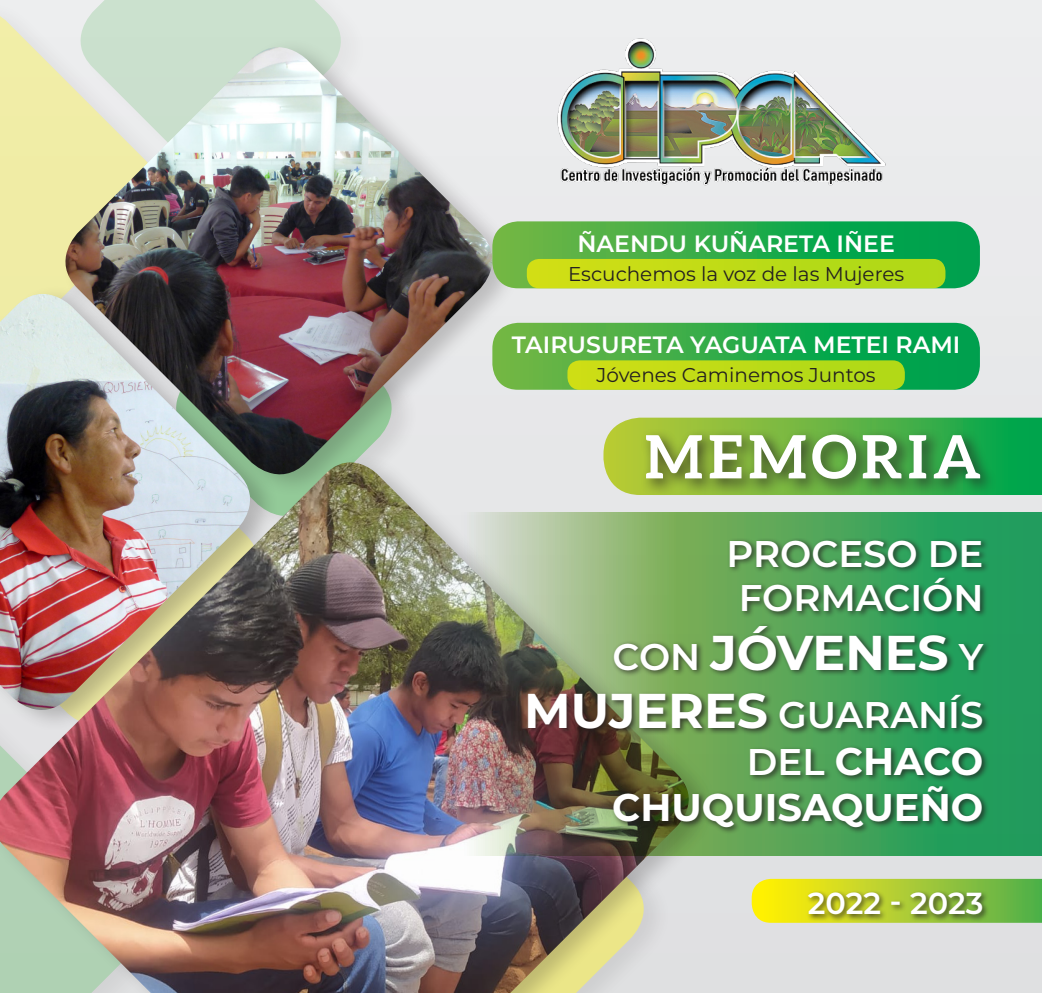
<style>
.page{position:relative;width:1042px;height:993px;background:#fff}
.page>*{position:absolute;margin:0;border:0;box-sizing:border-box;transform-origin:0 0}
.t1{font:700 59.68px "Aleo";letter-spacing:.09em;color:#fff}
.t2{font:700 48.82px "Montserrat";color:#fff}
.t3{font:700 38.5px/46.2px "Montserrat";color:#fff;text-align:right}
.t4{font:600 37.1px/44.4px "Montserrat";color:#fff;text-align:center}
.t5{font:600 30.45px "Montserrat";letter-spacing:-.005em;color:#fff}
.t6{font:600 23.62px "Montserrat";color:#fff}
.t7{font:19.95px "Montserrat";color:#231f20}
.s1{font-weight:600;font-size:37.1px}
.s2{font-weight:700;font-size:48.82px}
</style>
<div class="page">
<div style="left:0;top:0;width:1042px;height:992px;background:#e9eaeb"></div>
<svg style="left:0;top:16px;width:50px;height:268px;background:#efecab"></svg>
<svg style="left:81px;top:0;width:260px;height:38px;background:#cde1d0"></svg>
<img style="left:0;top:496px;width:703px;height:496px">
<div style="left:63px;top:38px;width:458px;height:458px;background:#231f20;opacity:.22"></div>
<img style="left:50px;top:47px;width:458px;height:443px">
<div style="left:0;top:284px;width:280px;height:448px;background:#231f20;opacity:.25"></div>
<img style="left:0;top:294px;width:266px;height:431px">
<svg style="left:603px;top:417px;width:439px;height:78px;background:#61b951"></svg>
<svg style="left:752px;top:878px;width:290px;height:44px;background:#aed034"></svg>
<img style="left:461px;top:512px;width:581px;height:343px">
<div style="left:640px;top:427px;width:357px;height:69px;background:#231f20;opacity:.75"></div>
<div style="left:805px;top:889px;width:184px;height:33px;background:#231f20;opacity:.75"></div>
<div style="left:525px;top:537px;width:465px;height:297px;background:#231f20;opacity:.75"></div>
<svg style="left:492px;top:323px;width:488px;height:66px;background:#32ac4c"></svg>
<svg style="left:492px;top:221px;width:488px;height:67px;background:#34ad4e"></svg>
<div style="left:527px;top:259px;width:418px;height:29px;background:linear-gradient(to right,#d2de15,#acd818);border-radius:12px"></div>
<div style="left:567px;top:360px;width:338px;height:29px;background:linear-gradient(to right,#cfde15,#add918);border-radius:12px"></div>
<img style="left:557px;top:38px;width:329px;height:148px">
<p class="t6" style="left:577px;top:226px;width:319px">ÑAENDU KUÑARETA IÑEE</p>
<p class="t7" style="left:568px;top:260px;width:338px">Escuchemos la voz de las Mujeres</p>
<p class="t6" style="left:512px;top:328px;width:450px">TAIRUSURETA YAGUATA METEI RAMI</p>
<p class="t7" style="left:596px;top:361px;width:281px">Jóvenes Caminemos Juntos</p>
<h1 class="t1" style="left:645px;top:422px;width:338px">MEMORIA</h1>
<h3 class="t4" style="left:726px;top:529px;width:258px">PROCESO DE<br>FORMACIÓN</h3>
<h2 class="t2" style="left:612px;top:617px;width:372px"><span class="s1">CON</span> JÓVENES <span class="s1">Y</span></h2>
<h3 class="t4" style="left:524px;top:691px;width:461px"><span class="s2">MUJERES</span> GUARANÍS</h3>
<h3 class="t3" style="left:612px;top:735px;width:373px"><span class="s1">DEL</span> CHACO<br>CHUQUISAQUEÑO</h3>
<h3 class="t5" style="left:808px;top:881px;width:177px">2022 - 2023</h3>
</div>
